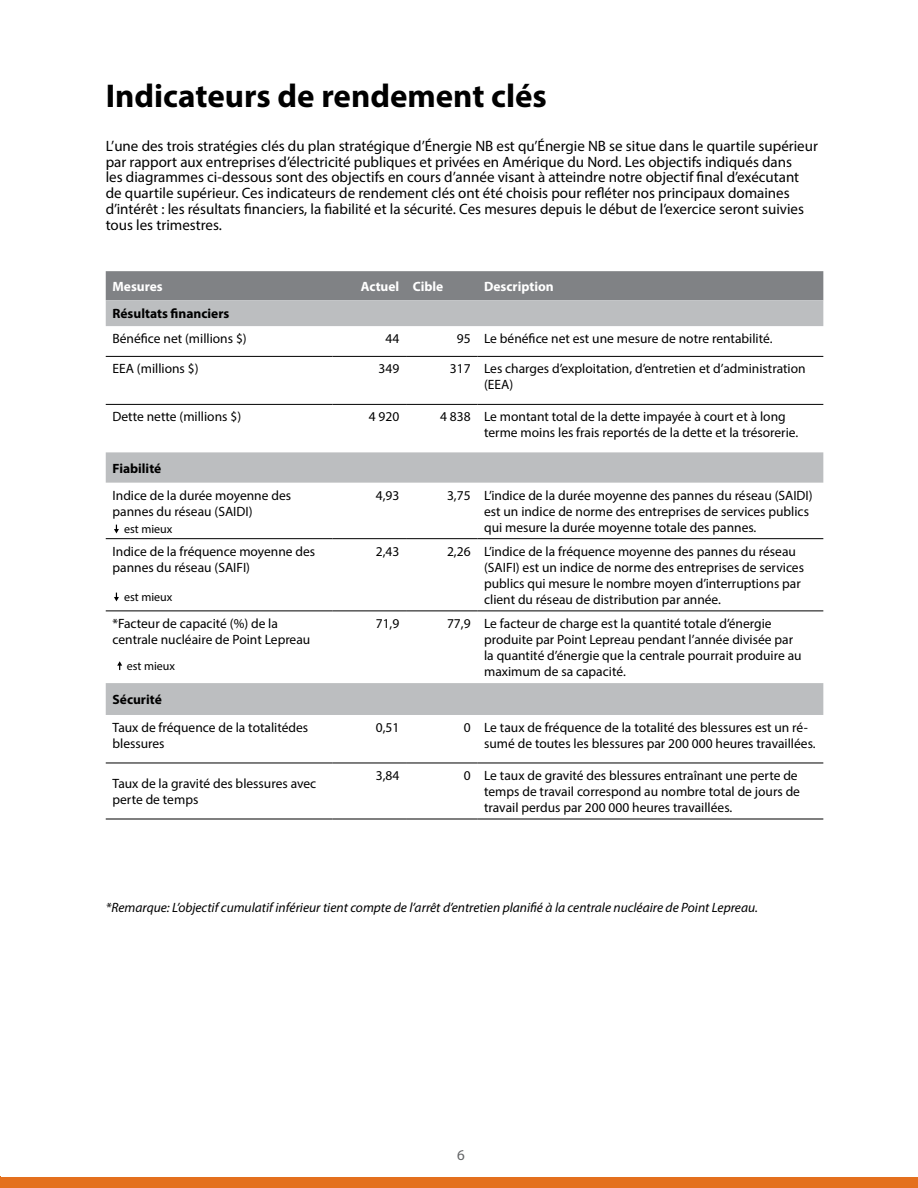
<style>
.page{position:relative;width:918px;height:1188px;background:#fff}
.page>*{position:absolute;margin:0;border:0;box-sizing:border-box;transform-origin:0 0}
.t1{font:700 33px "Myriad Pro";color:#000}
.t2{font:15px/15.8px "Myriad Pro";color:#000}
.t3{font:15px "Myriad Pro";color:#636466}
.t4{font:13.5px/16.2px "Myriad Pro";color:#000}
.t5{font:italic 13.5px "Myriad Pro";color:#000}
.t6{font:700 13.5px "Myriad Pro";color:#000}
.t7{font:700 13.5px "Myriad Pro";color:#fff}
.t8{font:12px "Myriad Pro";color:#000}
</style>
<div class="page">
<div style="left:0;top:1177px;width:918px;height:11px;background:#e4701e"></div>
<div style="left:106px;top:271px;width:717px;height:29px;background:#808285"></div>
<svg style="left:106px;top:300px;width:717px;height:415px"></svg>
<hr style="left:106px;top:356px;width:227px;height:1px;background:#000">
<hr style="left:333px;top:356px;width:73px;height:1px;background:#000">
<hr style="left:406px;top:356px;width:71px;height:1px;background:#000">
<hr style="left:477px;top:356px;width:346px;height:1px;background:#000">
<hr style="left:106px;top:763px;width:227px;height:1px;background:#000">
<hr style="left:333px;top:763px;width:73px;height:1px;background:#000">
<hr style="left:406px;top:763px;width:71px;height:1px;background:#000">
<hr style="left:477px;top:763px;width:346px;height:1px;background:#000">
<hr style="left:106px;top:404px;width:227px;height:1px;background:#000">
<hr style="left:333px;top:404px;width:73px;height:1px;background:#000">
<hr style="left:406px;top:404px;width:71px;height:1px;background:#000">
<hr style="left:477px;top:404px;width:346px;height:1px;background:#000">
<hr style="left:106px;top:819px;width:227px;height:1px;background:#000">
<hr style="left:333px;top:819px;width:73px;height:1px;background:#000">
<hr style="left:406px;top:819px;width:71px;height:1px;background:#000">
<hr style="left:477px;top:819px;width:346px;height:1px;background:#000">
<hr style="left:106px;top:611px;width:227px;height:1px;background:#000">
<hr style="left:333px;top:611px;width:73px;height:1px;background:#000">
<hr style="left:406px;top:611px;width:71px;height:1px;background:#000">
<hr style="left:477px;top:611px;width:346px;height:1px;background:#000">
<hr style="left:106px;top:538px;width:227px;height:1px;background:#000">
<hr style="left:333px;top:538px;width:73px;height:1px;background:#000">
<hr style="left:406px;top:538px;width:71px;height:1px;background:#000">
<hr style="left:477px;top:538px;width:346px;height:1px;background:#000">
<svg style="left:114px;top:593px;width:5px;height:8px"></svg>
<svg style="left:117px;top:661px;width:5px;height:9px"></svg>
<svg style="left:114px;top:525px;width:5px;height:8px"></svg>
<h1 class="t1" style="left:106px;top:75px;width:443px">Indicateurs de rendement clés</h1>
<p class="t2" style="left:106px;top:138px;width:714px">L’une des trois stratégies clés du plan stratégique d’Énergie NB est qu’Énergie NB se situe dans le quartile supérieur par rapport aux entreprises d’électricité publiques et privées en Amérique du Nord. Les objectifs indiqués dans<br>les diagrammes ci-dessous sont des objectifs en cours d’année visant à atteindre notre objectif final d’exécutant de quartile supérieur. Ces indicateurs de rendement clés ont été choisis pour refléter nos principaux domaines d’intérêt : les résultats financiers, la fiabilité et la sécurité. Ces mesures depuis le début de l’exercice seront suivies tous les trimestres.</p>
<p class="t7" style="left:112px;top:277px;width:52px">Mesures</p>
<p class="t7" style="left:361px;top:277px;width:84px">Actuel Cible</p>
<p class="t7" style="left:484px;top:277px;width:71px">Description</p>
<p class="t6" style="left:112px;top:305px;width:118px">Résultats financiers</p>
<p class="t4" style="left:112px;top:330px;width:136px">Bénéfice net (millions $)</p>
<p class="t4" style="left:385px;top:330px;width:15px">44</p>
<p class="t4" style="left:457px;top:330px;width:317px">95 Le bénéfice net est une mesure de notre rentabilité.</p>
<p class="t4" style="left:112px;top:360px;width:88px">EEA (millions $)</p>
<p class="t4" style="left:379px;top:360px;width:22px">349</p>
<p class="t4" style="left:484px;top:360px;width:323px;text-indent:-34px">317 Les charges d’exploitation, d’entretien et d’administration (EEA)</p>
<p class="t4" style="left:112px;top:408px;width:130px">Dette nette (millions $)</p>
<p class="t4" style="left:369px;top:408px;width:32px">4 920</p>
<p class="t4" style="left:484px;top:408px;width:316px;text-indent:-44px">4 838 Le montant total de la dette impayée à court et à long terme moins les frais reportés de la dette et la trésorerie.</p>
<p class="t6" style="left:112px;top:459px;width:50px">Fiabilité</p>
<p class="t4" style="left:112px;top:487px;width:180px">Indice de la durée moyenne des pannes du réseau (SAIDI)</p>
<p class="t4" style="left:376px;top:487px;width:25px">4,93</p>
<p class="t4" style="left:484px;top:487px;width:330px;text-indent:-37px">3,75 L’indice de la durée moyenne des pannes du réseau (SAIDI) est un indice de norme des entreprises de services publics qui mesure la durée moyenne totale des pannes.</p>
<p class="t4" style="left:112px;top:543px;width:204px">Indice de la fréquence moyenne des pannes du réseau (SAIFI)</p>
<p class="t4" style="left:376px;top:543px;width:25px">2,43</p>
<p class="t4" style="left:484px;top:543px;width:321px;text-indent:-37px">2,26 L’indice de la fréquence moyenne des pannes du réseau (SAIFI) est un indice de norme des entreprises de services publics qui mesure le nombre moyen d’interruptions par client du réseau de distribution par année.</p>
<p class="t4" style="left:112px;top:615px;width:199px">*Facteur de capacité (%) de la centrale nucléaire de Point Lepreau</p>
<p class="t4" style="left:376px;top:615px;width:25px">71,9</p>
<p class="t4" style="left:484px;top:615px;width:319px;text-indent:-37px">77,9 Le facteur de charge est la quantité totale d’énergie produite par Point Lepreau pendant l’année divisée par la quantité d’énergie que la centrale pourrait produire au maximum de sa capacité.</p>
<p class="t6" style="left:112px;top:691px;width:51px">Sécurité</p>
<p class="t4" style="left:112px;top:719px;width:197px">Taux de fréquence de la totalitédes blessures</p>
<p class="t4" style="left:376px;top:719px;width:25px">0,51</p>
<p class="t4" style="left:484px;top:719px;width:333px;text-indent:-20px">0 Le taux de fréquence de la totalité des blessures est un ré&shy;sumé de toutes les blessures par 200 000 heures travaillées.</p>
<p class="t4" style="left:113px;top:775px;width:205px">Taux de la gravité des blessures avec perte de temps</p>
<p class="t8" style="left:124px;top:521px;width:50px">est mieux</p>
<p class="t8" style="left:124px;top:589px;width:50px">est mieux</p>
<p class="t8" style="left:127px;top:658px;width:50px">est mieux</p>
<p class="t4" style="left:376px;top:767px;width:25px">3,84</p>
<p class="t4" style="left:484px;top:767px;width:317px;text-indent:-20px">0 Le taux de gravité des blessures entraînant une perte de temps de travail correspond au nombre total de jours de travail perdus par 200 000 heures travaillées.</p>
<p class="t5" style="left:106px;top:899px;width:654px">*Remarque: L’objectif cumulatif inférieur tient compte de l’arrêt d’entretien planifié à la centrale nucléaire de Point Lepreau.</p>
<p class="t3" style="left:457px;top:1146px;width:9px">6</p>
</div>
